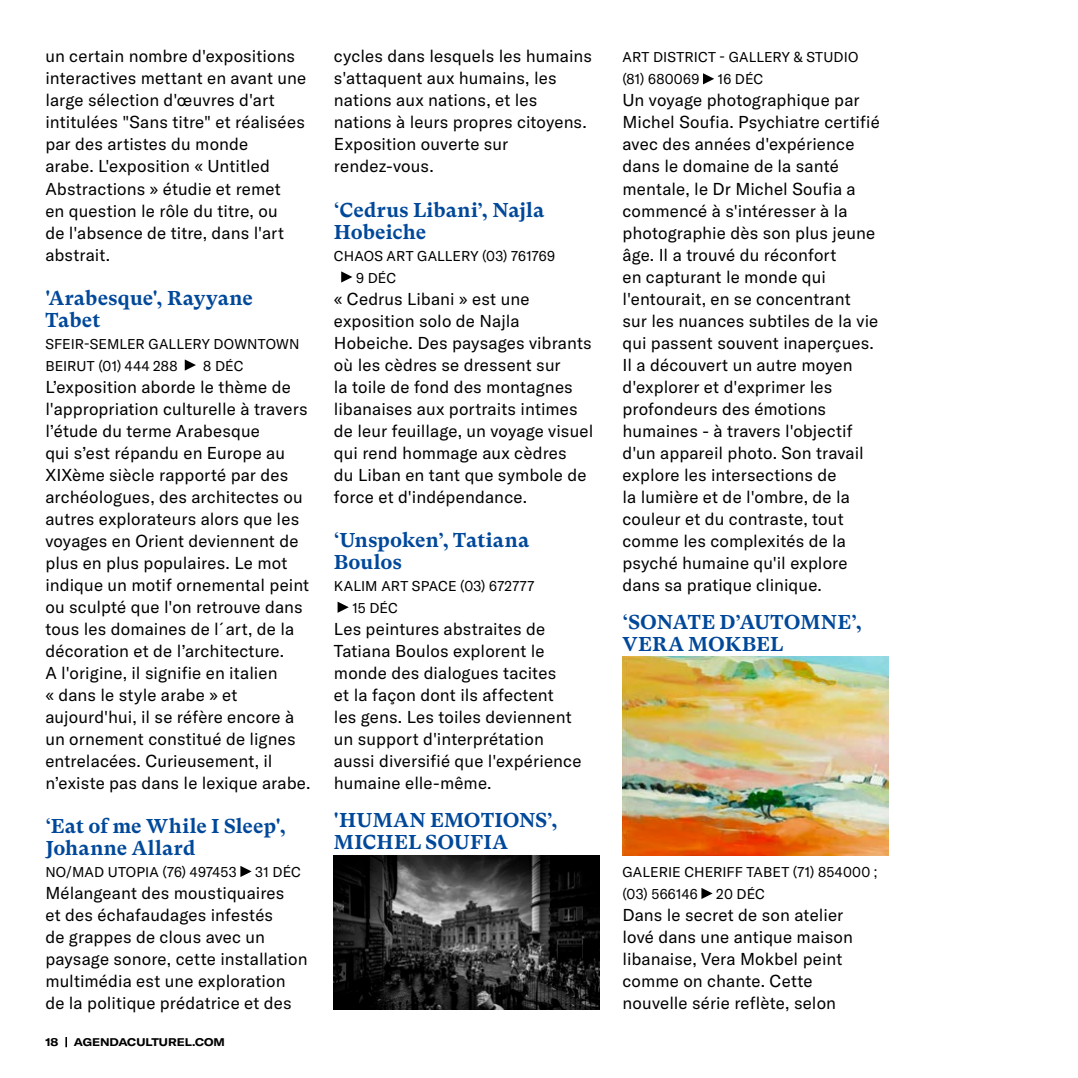
<style>
.page{position:relative;width:1078px;height:1078px;background:#fff}
.page>*{position:absolute;margin:0;border:0;box-sizing:border-box;transform-origin:0 0}
.t1{font:700 20px/22px "GT Super Text";letter-spacing:.01em;color:#00489a}
.t2{font:17px/22px "GT America";letter-spacing:.005em;color:#000}
.t3{font:14px/22px "GT America";letter-spacing:.01em;color:#000}
.t4{font:700 expanded 11px "GT America";color:#000}
</style>
<div class="page">
<svg style="left:65px;top:1037px;width:2px;height:9px"></svg>
<svg style="left:185px;top:359px;width:11px;height:11px"></svg>
<svg style="left:240px;top:866px;width:11px;height:10px"></svg>
<svg style="left:703px;top:73px;width:11px;height:11px"></svg>
<svg style="left:701px;top:888px;width:11px;height:10px"></svg>
<svg style="left:341px;top:271px;width:11px;height:11px"></svg>
<svg style="left:337px;top:601px;width:12px;height:11px"></svg>
<img style="left:334px;top:855px;width:265px;height:153px">
<img style="left:622px;top:656px;width:266px;height:198px">
<p class="t2" style="left:45px;top:45px;width:262px">un certain nombre d'expositions interactives mettant en avant une large sélection d'œuvres d'art intitulées "Sans titre" et réalisées par des artistes du monde<br>arabe. L'exposition « Untitled<br>Abstractions » étudie et remet<br>en question le rôle du titre, ou<br>de l'absence de titre, dans l'art abstrait.</p>
<p class="t1" style="left:45px;top:287px;width:209px">'Arabesque', Rayyane<br>Tabet</p>
<p class="t3" style="left:45px;top:332px;width:255px">SFEIR-SEMLER GALLERY DOWNTOWN<br>BEIRUT (01) 444 288</p>
<p class="t3" style="left:203px;top:354px;width:42px">8 DÉC</p>
<p class="t2" style="left:45px;top:375px;width:266px">L’exposition aborde le thème de l'appropriation culturelle à travers l’étude du terme Arabesque<br>qui s’est répandu en Europe au<br>XIXème siècle rapporté par des archéologues, des architectes ou autres explorateurs alors que les voyages en Orient deviennent de plus en plus populaires. Le mot indique un motif ornemental peint ou sculpté que l'on retrouve dans tous les domaines de l´art, de la décoration et de l’architecture.<br>A l'origine, il signifie en italien<br>« dans le style arabe » et aujourd'hui, il se réfère encore à un ornement constitué de lignes entrelacées. Curieusement, il n’existe pas dans le lexique arabe.</p>
<p class="t1" style="left:45px;top:815px;width:242px">‘Eat of me While I Sleep',<br>Johanne Allard</p>
<p class="t3" style="left:45px;top:860px;width:193px">NO/MAD UTOPIA (76) 497453</p>
<p class="t3" style="left:255px;top:860px;width:47px">31 DÉC</p>
<p class="t2" style="left:45px;top:881px;width:263px">Mélangeant des moustiquaires<br>et des échafaudages infestés<br>de grappes de clous avec un paysage sonore, cette installation multimédia est une exploration de la politique prédatrice et des</p>
<p class="t4" style="left:45px;top:1035px;width:15px">18</p>
<p class="t4" style="left:74px;top:1035px;width:152px">AGENDACULTUREL.COM</p>
<p class="t2" style="left:334px;top:45px;width:259px">cycles dans lesquels les humains s'attaquent aux humains, les nations aux nations, et les nations à leurs propres citoyens.<br>Exposition ouverte sur rendez-vous.</p>
<p class="t1" style="left:334px;top:199px;width:212px">‘Cedrus Libani’, Najla<br>Hobeiche</p>
<p class="t3" style="left:356px;top:244px;width:200px;text-indent:-22px">CHAOS ART GALLERY (03) 761769<br>9 DÉC</p>
<p class="t2" style="left:334px;top:287px;width:261px">« Cedrus Libani » est une exposition solo de Najla<br>Hobeiche. Des paysages vibrants où les cèdres se dressent sur<br>la toile de fond des montagnes libanaises aux portraits intimes de leur feuillage, un voyage visuel qui rend hommage aux cèdres<br>du Liban en tant que symbole de force et d'indépendance.</p>
<p class="t1" style="left:334px;top:529px;width:197px">‘Unspoken’, Tatiana<br>Boulos</p>
<p class="t3" style="left:352px;top:574px;width:183px;text-indent:-18px">KALIM ART SPACE (03) 672777<br>15 DÉC</p>
<p class="t2" style="left:334px;top:617px;width:249px">Les peintures abstraites de<br>Tatiana Boulos explorent le monde des dialogues tacites<br>et la façon dont ils affectent<br>les gens. Les toiles deviennent un support d'interprétation aussi diversifié que l'expérience humaine elle-même.</p>
<p class="t1" style="left:334px;top:809px;width:225px">'HUMAN EMOTIONS’,<br>MICHEL SOUFIA</p>
<p class="t3" style="left:622px;top:46px;width:237px">ART DISTRICT - GALLERY &amp; STUDIO (81) 680069</p>
<p class="t3" style="left:717px;top:68px;width:47px">16 DÉC</p>
<p class="t2" style="left:622px;top:89px;width:259px">Un voyage photographique par<br>Michel Soufia. Psychiatre certifié avec des années d'expérience dans le domaine de la santé mentale, le Dr Michel Soufia a commencé à s'intéresser à la photographie dès son plus jeune âge. Il a trouvé du réconfort<br>en capturant le monde qui l'entourait, en se concentrant<br>sur les nuances subtiles de la vie qui passent souvent inaperçues.<br>Il a découvert un autre moyen d'explorer et d'exprimer les profondeurs des émotions humaines - à travers l'objectif d'un appareil photo. Son travail explore les intersections de<br>la lumière et de l'ombre, de la couleur et du contraste, tout comme les complexités de la psyché humaine qu'il explore dans sa pratique clinique.</p>
<p class="t1" style="left:622px;top:611px;width:241px">‘SONATE D’AUTOMNE’,<br>VERA MOKBEL</p>
<p class="t3" style="left:622px;top:860px;width:256px">GALERIE CHERIFF TABET (71) 854000 ; (03) 566146</p>
<p class="t3" style="left:716px;top:882px;width:50px">20 DÉC</p>
<p class="t2" style="left:622px;top:903px;width:232px">Dans le secret de son atelier lové dans une antique maison libanaise, Vera Mokbel peint comme on chante. Cette nouvelle série reflète, selon</p>
</div>
